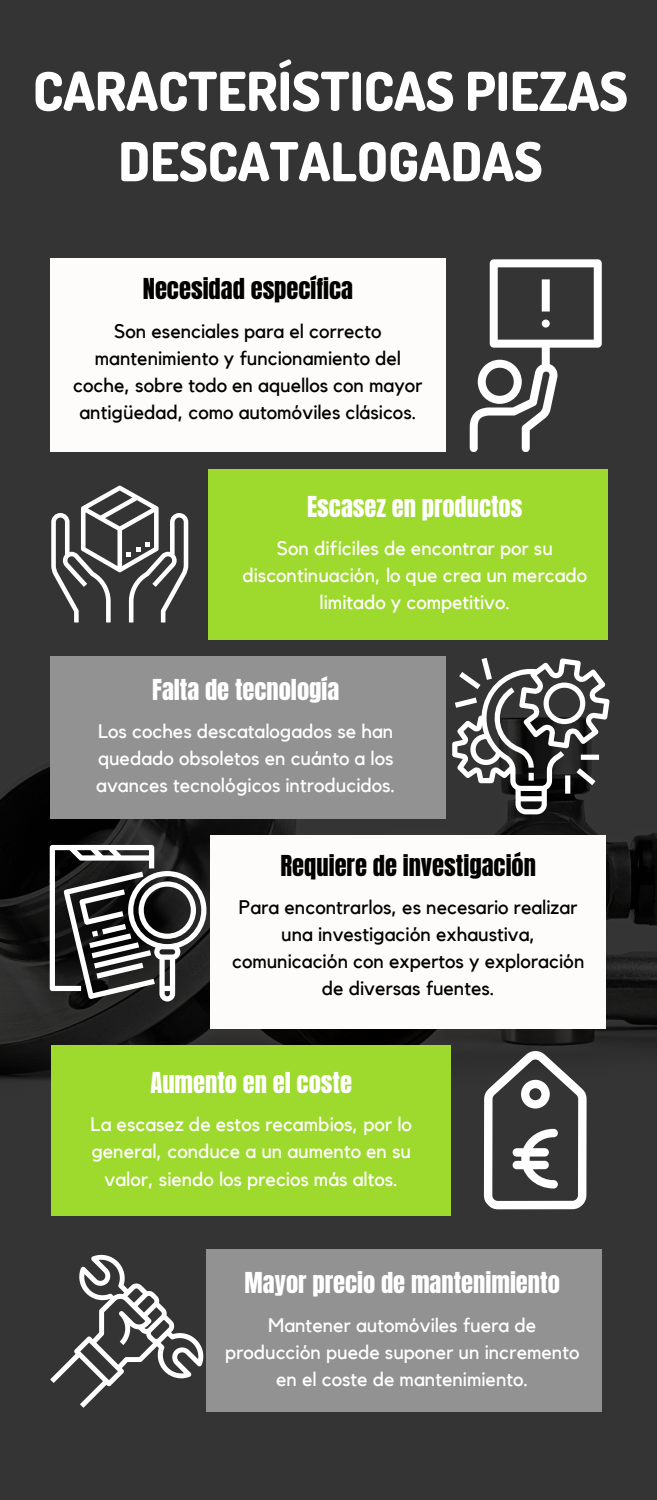
<style>
.page{position:relative;width:657px;height:1500px;background:#fff}
.page>*{position:absolute;margin:0;border:0;box-sizing:border-box;transform-origin:0 0}
.t1{font:800 53.75px/70.2px "Dosis";color:#fff;text-align:center}
.t2{font:24.5px "Anton";color:#fff}
.t3{font:24.5px "Anton";color:#000}
.t4{font:19.62px/27px "Kollektif";color:#fff;text-align:center}
.t5{font:19.62px/27px "Kollektif";color:#000;text-align:center}
</style>
<div class="page">
<img style="left:0;top:0;width:656px;height:1500px">
<div style="left:50px;top:259px;width:395px;height:193px;background:#fefcfb"></div>
<div style="left:208px;top:469px;width:400px;height:170px;background:#9ed92d"></div>
<div style="left:50px;top:656px;width:395px;height:162px;background:#929292"></div>
<div style="left:210px;top:835px;width:395px;height:194px;background:#fefcfb"></div>
<div style="left:51px;top:1045px;width:400px;height:171px;background:#9ed92d"></div>
<div style="left:206px;top:1250px;width:396px;height:162px;background:#929292"></div>
<svg style="left:469px;top:259px;width:132px;height:193px"></svg>
<svg style="left:51px;top:486px;width:137px;height:137px"></svg>
<svg style="left:452px;top:658px;width:157px;height:156px"></svg>
<svg style="left:50px;top:845px;width:156px;height:157px"></svg>
<svg style="left:429px;top:1042px;width:211px;height:210px;fill:#343434"></svg>
<svg style="left:50px;top:1255px;width:153px;height:153px"></svg>
<p class="t1" style="left:33px;top:55px;width:596px">CARACTERÍSTICAS PIEZAS<br>DESCATALOGADAS</p>
<p class="t3" style="left:143px;top:271px;width:212px">Necesidad específica</p>
<p class="t5" style="left:73px;top:318px;width:351px">Son esenciales para el correcto mantenimiento y funcionamiento del coche, sobre todo en aquellos con mayor antigüedad, como automóviles clásicos.</p>
<p class="t2" style="left:307px;top:489px;width:217px">Escasez en productos</p>
<p class="t4" style="left:242px;top:535px;width:346px">Son difíciles de encontrar por su discontinuación, lo que crea un mercado limitado y competitivo.</p>
<p class="t2" style="left:152px;top:672px;width:188px">Falta de tecnología</p>
<p class="t4" style="left:96px;top:719px;width:300px;text-align:justify">Los coches descatalogados se han quedado obsoletos en cuánto a los avances tecnológicos introducidos.</p>
<p class="t3" style="left:280px;top:848px;width:257px">Requiere de investigación</p>
<p class="t5" style="left:232px;top:895px;width:354px">Para encontrarlos, es necesario realizar una investigación exhaustiva, comunicación con expertos y exploración de diversas fuentes.</p>
<p class="t2" style="left:150px;top:1065px;width:203px">Aumento en el coste</p>
<p class="t4" style="left:91px;top:1112px;width:322px">La escasez de estos recambios, por lo general, conduce a un aumento en su valor, siendo los precios más altos.</p>
<p class="t2" style="left:244px;top:1265px;width:317px">Mayor precio de mantenimiento</p>
<p class="t4" style="left:225px;top:1312px;width:355px">Mantener automóviles fuera de producción puede suponer un incremento en el coste de mantenimiento.</p>
</div>
